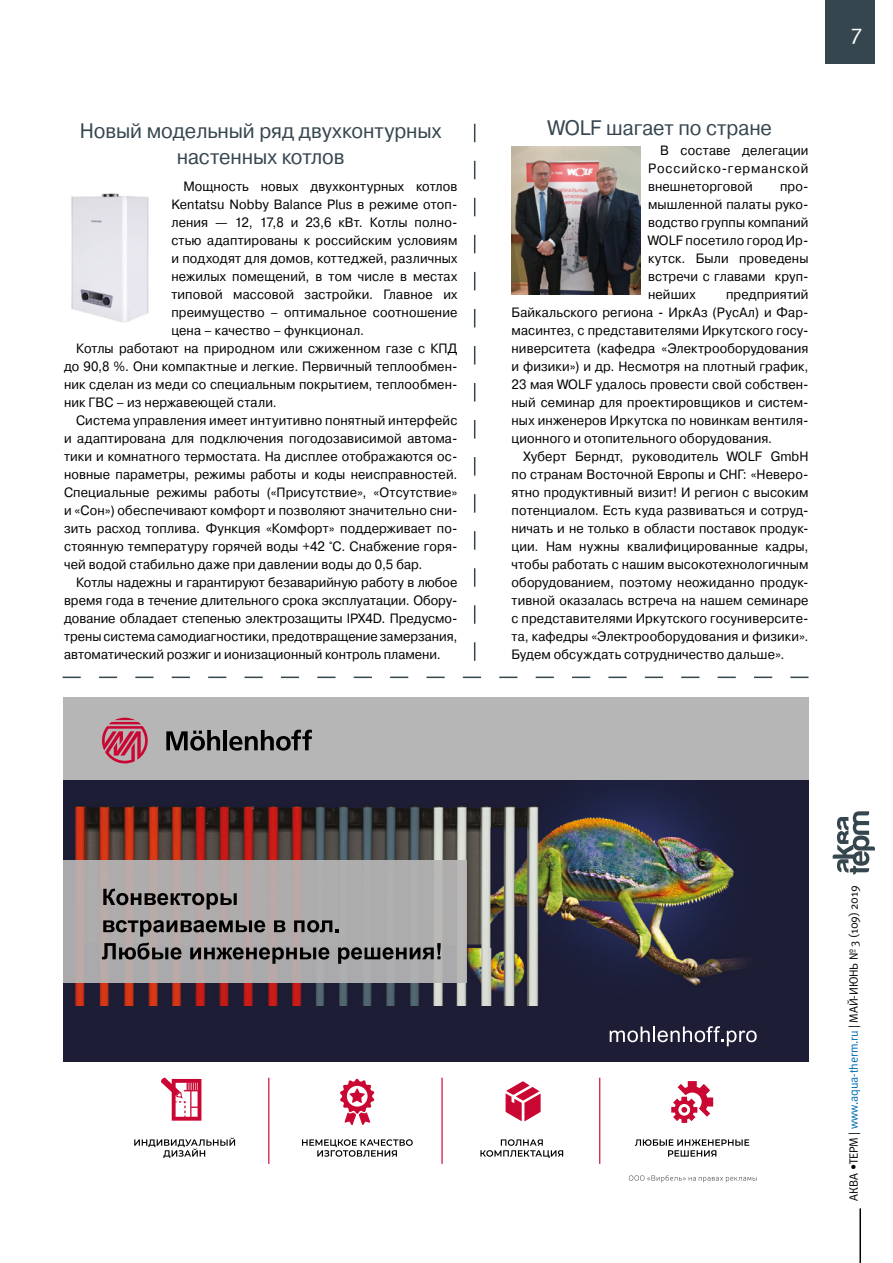
<style>
.page{position:relative;width:893px;height:1263px;background:#fff}
.page>*{position:absolute;margin:0;border:0;box-sizing:border-box;transform-origin:0 0}
.t1{font:22.5px "Meta Normal C";color:#fff}
.t2{font:21px/25.2px "Pragmatica";letter-spacing:-.005em;color:#36464f;text-align:center;scale:.95 1}
.t3{font:13.5px/18px "Pragmatica";letter-spacing:.01em;color:#000;text-align:justify;scale:.95 1}
.t4{font:12px "Meta Normal C";letter-spacing:-.01em;color:#000}
.s1{color:#006cb6}
</style>
<div class="page">
<div style="left:825px;top:0;width:50px;height:64px;background:#36464f"></div>
<hr style="left:859px;top:1208px;width:2px;height:55px;background:#000">
<svg style="left:833px;top:811px;width:42px;height:64px"></svg>
<svg style="left:63px;top:677px;width:745px;height:1px"></svg>
<svg style="left:474px;top:124px;width:1px;height:537px"></svg>
<img style="left:71px;top:193px;width:78px;height:130px">
<img style="left:512px;top:147px;width:128px;height:147px">
<svg style="left:629px;top:1175px;width:128px;height:7px"></svg>
<div style="left:64px;top:697px;width:744px;height:97px;background:#b7b6b6"></div>
<div style="left:64px;top:780px;width:744px;height:282px;background:#1d1d35"></div>
<svg style="left:166px;top:730px;width:54px;height:21px"></svg>
<hr style="left:223px;top:730px;width:4px;height:20px;background:#000">
<svg style="left:229px;top:730px;width:83px;height:21px"></svg>
<svg style="left:102px;top:718px;width:46px;height:45px"></svg>
<img style="left:75px;top:786px;width:670px;height:220px">
<svg style="left:635px;top:1139px;width:114px;height:17px"></svg>
<svg style="left:671px;top:1081px;width:42px;height:42px"></svg>
<svg style="left:480px;top:1139px;width:83px;height:19px"></svg>
<svg style="left:506px;top:1081px;width:35px;height:40px"></svg>
<svg style="left:134px;top:1138px;width:101px;height:20px"></svg>
<svg style="left:161px;top:1077px;width:20px;height:19px"></svg>
<svg style="left:172px;top:1079px;width:29px;height:41px"></svg>
<svg style="left:302px;top:1139px;width:111px;height:18px"></svg>
<svg style="left:340px;top:1078px;width:34px;height:47px"></svg>
<hr style="left:268px;top:1078px;width:1px;height:86px;background:#ca0733">
<hr style="left:441px;top:1078px;width:2px;height:86px;background:#ca0733">
<hr style="left:599px;top:1078px;width:1px;height:86px;background:#ca0733">
<svg style="left:610px;top:1026px;width:147px;height:20px"></svg>
<div style="left:64px;top:860px;width:403px;height:123px;background:#aeacac"></div>
<svg style="left:103px;top:889px;width:134px;height:20px"></svg>
<svg style="left:103px;top:920px;width:162px;height:16px"></svg>
<svg style="left:274px;top:920px;width:11px;height:12px"></svg>
<svg style="left:294px;top:920px;width:45px;height:12px"></svg>
<svg style="left:102px;top:943px;width:80px;height:16px"></svg>
<svg style="left:190px;top:947px;width:139px;height:17px"></svg>
<svg style="left:338px;top:943px;width:103px;height:21px"></svg>
<h2 class="t2" style="left:80px;top:119px;width:382px">Новый модельный ряд двухконтурных настенных котлов</h2>
<p class="t3" style="left:183px;top:177px;width:290px">Мощность новых двухконтурных котлов</p>
<p class="t3" style="left:171px;top:195px;width:303px">Kentatsu Nobby Balance Plus в режиме отоп-</p>
<p class="t3" style="left:171px;top:213px;width:303px">ления — 12, 17,8 и 23,6 кВт. Котлы полно-</p>
<p class="t3" style="left:171px;top:231px;width:303px">стью адаптированы к российским условиям</p>
<p class="t3" style="left:171px;top:249px;width:303px">и подходят для домов, коттеджей, различных</p>
<p class="t3" style="left:171px;top:267px;width:303px">нежилых помещений, в том числе в местах</p>
<p class="t3" style="left:171px;top:285px;width:303px">типовой массовой застройки. Главное их</p>
<p class="t3" style="left:171px;top:303px;width:303px">преимущество – оптимальное соотношение</p>
<p class="t3" style="left:171px;top:321px;width:204px">цена – качество – функционал.</p>
<p class="t3" style="left:76px;top:339px;width:403px">Котлы работают на природном или сжиженном газе с КПД</p>
<p class="t3" style="left:64px;top:357px;width:416px">до 90,8 %. Они компактные и легкие. Первичный теплообмен-</p>
<p class="t3" style="left:64px;top:375px;width:416px">ник сделан из меди со специальным покрытием, теплообмен-</p>
<p class="t3" style="left:64px;top:393px;width:225px">ник ГВС – из нержавеющей стали.</p>
<p class="t3" style="left:76px;top:411px;width:403px">Система управления имеет интуитивно понятный интерфейс</p>
<p class="t3" style="left:64px;top:429px;width:416px">и адаптирована для подключения погодозависимой автома-</p>
<p class="t3" style="left:64px;top:447px;width:416px">тики и комнатного термостата. На дисплее отображаются ос-</p>
<p class="t3" style="left:64px;top:465px;width:416px">новные параметры, режимы работы и коды неисправностей.</p>
<p class="t3" style="left:64px;top:483px;width:416px">Специальные режимы работы («Присутствие», «Отсутствие»</p>
<p class="t3" style="left:64px;top:501px;width:416px">и «Сон») обеспечивают комфорт и позволяют значительно сни-</p>
<p class="t3" style="left:64px;top:519px;width:416px">зить расход топлива. Функция «Комфорт» поддерживает по-</p>
<p class="t3" style="left:64px;top:537px;width:416px">стоянную температуру горячей воды +42 °С. Снабжение горя-</p>
<p class="t3" style="left:64px;top:555px;width:379px">чей водой стабильно даже при давлении воды до 0,5 бар.</p>
<p class="t3" style="left:76px;top:573px;width:403px">Котлы надежны и гарантируют безаварийную работу в любое</p>
<p class="t3" style="left:64px;top:591px;width:416px">время года в течение длительного срока эксплуатации. Обору-</p>
<p class="t3" style="left:64px;top:609px;width:416px">дование обладает степенью электрозащиты IPX4D. Предусмо-</p>
<p class="t3" style="left:64px;top:627px;width:415px">трены система самодиагностики, предотвращение замерзания,</p>
<p class="t3" style="left:64px;top:645px;width:398px">автоматический розжиг и ионизационный контроль пламени.</p>
<h2 class="t2" style="left:548px;top:115px;width:237px">WOLF шагает по стране</h2>
<p class="t3" style="left:648px;top:141px;width:170px;text-indent:12px">В составе делегации Российско-германской внешнеторговой</p>
<p class="t3" style="left:648px;top:177px;width:170px;text-indent:132px">про&shy;мышленной палаты руко&shy;водство группы компаний WOLF посетило город Ир&shy;кутск. Были проведены встречи с главами круп&shy;нейших</p>
<p class="t3" style="left:511px;top:285px;width:314px;text-indent:214px">предприятий Байкальского региона - ИркАз (РусАл) и Фар&shy;масинтез, с представителями Иркутского госу&shy;ниверситета (кафедра «Электрооборудования и физики») и др. Несмотря на плотный график, 23 мая WOLF удалось провести свой собствен&shy;ный семинар для проектировщиков и систем&shy;ных инженеров Иркутска по новинкам вентиля&shy;ционного и отопительного оборудования.</p>
<p class="t3" style="left:511px;top:447px;width:314px;text-indent:12px">Хуберт Берндт, руководитель WOLF GmbH по странам Восточной Европы и СНГ: «Неверо&shy;ятно продуктивный визит! И регион с высоким потенциалом. Есть куда развиваться и сотруд&shy;ничать и не только в области поставок продук&shy;ции. Нам нужны квалифицированные кадры, чтобы работать с нашим высокотехнологичным оборудованием, поэтому неожиданно продук&shy;тивной оказалась встреча на нашем семинаре с представителями Иркутского госуниверсите&shy;та, кафедры «Электрооборудования и физики».<br>Будем обсуждать сотрудничество дальше».</p>
<h1 class="t1" style="left:851px;top:20px;width:13px">7</h1>
<p class="t4" style="left:847px;top:1201px;width:317px;rotate:-90deg">АКВА •ТЕРМ | <span class="s1">www.aqua-therm.ru</span> | МАЙ-ИЮНЬ № 3 (109) 2019</p>
</div>
